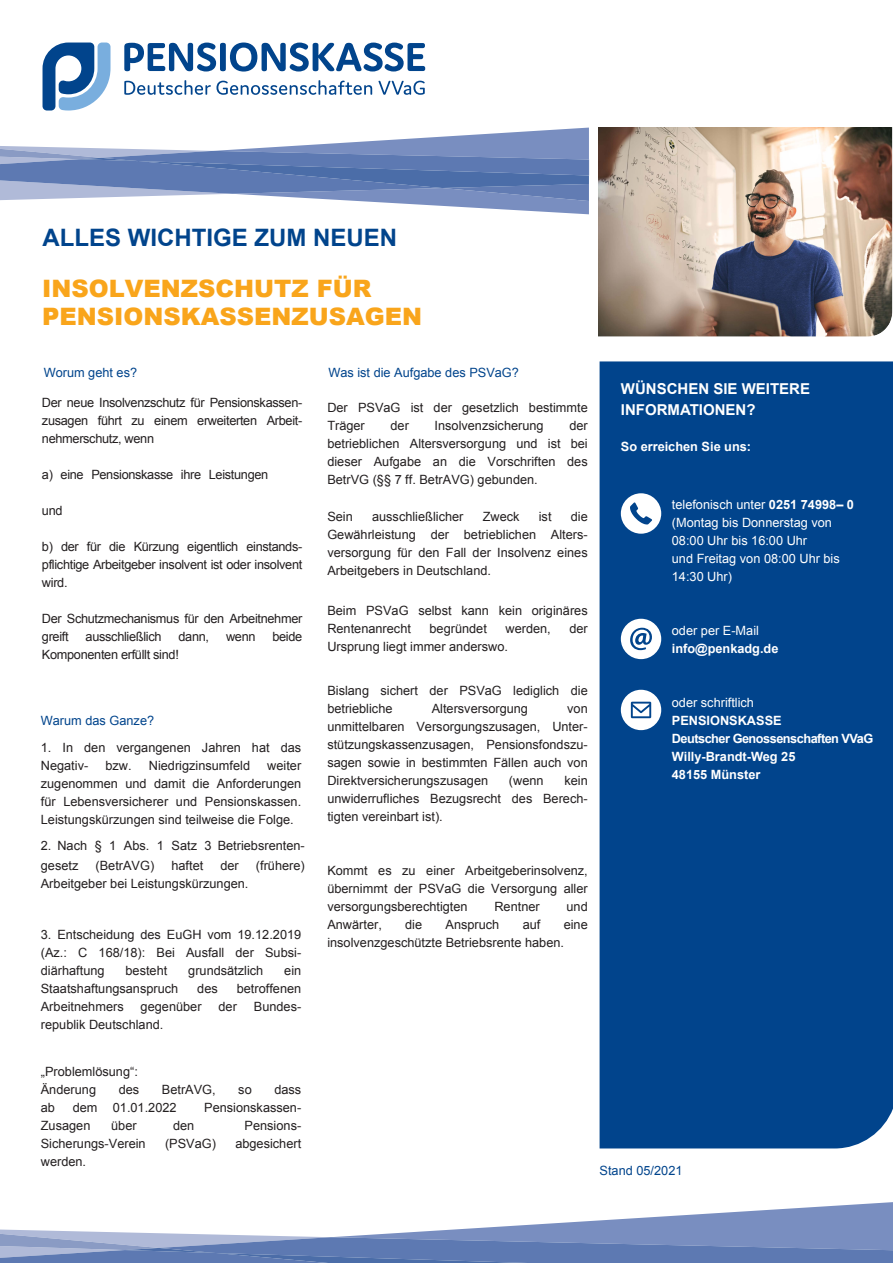
<style>
.page{position:relative;width:893px;height:1263px;background:#fff}
.page>*{position:absolute;margin:0;border:0;box-sizing:border-box;transform-origin:0 0}
.t1{font:900 24px/28.8px "Arial";color:#f9a51b}
.t2{font:700 24px "Arial";color:#01448c}
.t3{font:700 15px/21px "Arial";color:#fff}
.t4{font:12.75px/18px "Arial";color:#231f20;text-align:justify}
.t5{font:12.75px/18px "Arial";color:#fff}
.t6{font:12.75px/18px "Arial";letter-spacing:-.025em;color:#231f20}
.t7{font:700 12.75px/18px "Arial";color:#fff}
.t8{font:12.75px "Arial";color:#01448c}
.s1{font-weight:700}
</style>
<div class="page">
<div style="left:600px;top:361px;width:293px;height:787px;background:#01448c"></div>
<svg style="left:124px;top:43px;width:92px;height:29px"></svg>
<div style="left:220px;top:43px;width:6px;height:28px;background:#01448c;border-radius:3px"></div>
<svg style="left:230px;top:43px;width:195px;height:29px"></svg>
<svg style="left:124px;top:80px;width:248px;height:15px"></svg>
<svg style="left:378px;top:81px;width:47px;height:14px"></svg>
<svg style="left:43px;top:43px;width:68px;height:68px"></svg>
<svg style="left:0;top:128px;width:589px;height:86px"></svg>
<svg style="left:0;top:1202px;width:893px;height:61px"></svg>
<div style="left:621px;top:493px;width:40px;height:41px;background:#fff;border-radius:50%"></div>
<svg style="left:630px;top:502px;width:22px;height:22px"></svg>
<div style="left:621px;top:690px;width:40px;height:40px;background:#fff;border-radius:50%"></div>
<svg style="left:631px;top:702px;width:20px;height:16px"></svg>
<div style="left:621px;top:619px;width:40px;height:40px;background:#fff;border-radius:50%"></div>
<svg style="left:630px;top:628px;width:22px;height:22px"></svg>
<img style="left:598px;top:127px;width:295px;height:210px">
<h1 class="t2" style="left:43px;top:221px;width:356px">ALLES WICHTIGE ZUM NEUEN</h1>
<h1 class="t1" style="left:42px;top:273px;width:381px">INSOLVENZSCHUTZ FÜR<br>PENSIONSKASSENZUSAGEN</h1>
<p class="t8" style="left:44px;top:364px;width:95px">Worum geht es?</p>
<p class="t4" style="left:42px;top:394px;width:262px">Der neue Insolvenzschutz für Pensionskassen&shy;zusagen führt zu einem erweiterten Arbeit&shy;nehmerschutz, wenn</p>
<p class="t6" style="left:42px;top:466px;width:228px">a) eine Pensionskasse ihre Leistungen</p>
<p class="t4" style="left:42px;top:502px;width:22px">und</p>
<p class="t4" style="left:42px;top:538px;width:262px">b) der für die Kürzung eigentlich einstands&shy;pflichtige Arbeitgeber insolvent ist oder insolvent wird.</p>
<p class="t6" style="left:42px;top:610px;width:262px">Der Schutzmechanismus für den Arbeitnehmer greift</p>
<p class="t6" style="left:86px;top:628px;width:77px">ausschließlich</p>
<p class="t4" style="left:178px;top:628px;width:32px">dann,</p>
<p class="t4" style="left:226px;top:628px;width:31px">wenn</p>
<p class="t4" style="left:272px;top:628px;width:31px">beide</p>
<p class="t6" style="left:42px;top:646px;width:138px">Komponenten erfüllt sind!</p>
<p class="t8" style="left:41px;top:712px;width:115px">Warum das Ganze?</p>
<p class="t4" style="left:41px;top:739px;width:262px">1. In den vergangenen Jahren hat das<br>Negativ-</p>
<p class="t4" style="left:105px;top:757px;width:28px">bzw.</p>
<p class="t4" style="left:149px;top:757px;width:103px">Niedrigzinsumfeld</p>
<p class="t4" style="left:41px;top:757px;width:262px;text-indent:226px">weiter zugenommen und damit die Anforderungen für Lebensversicherer und Pensionskassen.<br>Leistungskürzungen sind teilweise die Folge.</p>
<p class="t4" style="left:41px;top:835px;width:265px;line-height:20.7px">2. Nach § 1 Abs. 1 Satz 3 Betriebsrenten&shy;gesetz</p>
<p class="t4" style="left:95px;top:857px;width:60px">(BetrAVG)</p>
<p class="t4" style="left:171px;top:857px;width:33px">haftet</p>
<p class="t4" style="left:220px;top:857px;width:20px">der</p>
<p class="t4" style="left:256px;top:857px;width:50px">(frühere)</p>
<p class="t4" style="left:41px;top:875px;width:209px">Arbeitgeber bei Leistungskürzungen.</p>
<p class="t4" style="left:41px;top:925px;width:262px">3. Entscheidung des EuGH vom 19.12.2019 (Az.: C 168/18): Bei Ausfall der Subsi&shy;diärhaftung</p>
<p class="t4" style="left:126px;top:961px;width:43px">besteht</p>
<p class="t4" style="left:188px;top:961px;width:77px">grundsätzlich</p>
<p class="t4" style="left:284px;top:961px;width:19px">ein</p>
<p class="t4" style="left:41px;top:979px;width:139px">Staatshaftungsanspruch</p>
<p class="t4" style="left:197px;top:979px;width:22px">des</p>
<p class="t4" style="left:237px;top:979px;width:66px">betroffenen</p>
<p class="t4" style="left:41px;top:997px;width:84px">Arbeitnehmers</p>
<p class="t4" style="left:141px;top:997px;width:62px">gegenüber</p>
<p class="t4" style="left:219px;top:997px;width:20px">der</p>
<p class="t4" style="left:254px;top:997px;width:49px">Bundes-</p>
<p class="t4" style="left:41px;top:1015px;width:124px">republik Deutschland.</p>
<p class="t4" style="left:41px;top:1063px;width:99px">„Problemlösung“:<br>Änderung</p>
<p class="t4" style="left:119px;top:1081px;width:22px">des</p>
<p class="t4" style="left:162px;top:1081px;width:55px">BetrAVG,</p>
<p class="t4" style="left:238px;top:1081px;width:15px">so</p>
<p class="t4" style="left:274px;top:1081px;width:28px">dass</p>
<p class="t4" style="left:41px;top:1099px;width:16px">ab</p>
<p class="t4" style="left:73px;top:1099px;width:105px">dem 01.01.2022</p>
<p class="t4" style="left:204px;top:1099px;width:99px">Pensionskassen-</p>
<p class="t4" style="left:41px;top:1117px;width:51px">Zusagen</p>
<p class="t4" style="left:111px;top:1117px;width:27px">über</p>
<p class="t4" style="left:173px;top:1117px;width:23px">den</p>
<p class="t4" style="left:245px;top:1117px;width:58px">Pensions-</p>
<p class="t4" style="left:41px;top:1135px;width:106px">Sicherungs-Verein</p>
<p class="t4" style="left:165px;top:1135px;width:53px">(PSVaG)</p>
<p class="t4" style="left:235px;top:1135px;width:67px">abgesichert</p>
<p class="t4" style="left:41px;top:1153px;width:47px">werden.</p>
<p class="t8" style="left:328px;top:364px;width:192px">Was ist die Aufgabe des PSVaG?</p>
<p class="t4" style="left:327px;top:398px;width:262px">Der PSVaG ist der gesetzlich bestimmte<br>Träger</p>
<p class="t4" style="left:327px;top:416px;width:262px;text-indent:242px">der betrieblichen Altersversorgung und ist bei dieser Aufgabe an die Vorschriften des BetrVG (§§ 7 ff. BetrAVG) gebunden.</p>
<p class="t4" style="left:327px;top:508px;width:27px">Sein</p>
<p class="t4" style="left:372px;top:508px;width:93px">ausschließlicher</p>
<p class="t4" style="left:483px;top:508px;width:38px">Zweck</p>
<p class="t4" style="left:539px;top:508px;width:14px">ist</p>
<p class="t4" style="left:390px;top:416px;width:20px">der</p>
<p class="t4" style="left:435px;top:416px;width:111px">Insolvenzsicherung</p>
<p class="t4" style="left:327px;top:508px;width:262px;text-indent:243px">die Gewährleistung der betrieblichen Alters&shy;versorgung für den Fall der Insolvenz eines Arbeitgebers in Deutschland.</p>
<p class="t4" style="left:327px;top:601px;width:262px">Beim PSVaG selbst kann kein originäres<br>Rentenanrecht</p>
<p class="t4" style="left:429px;top:619px;width:59px">begründet</p>
<p class="t4" style="left:505px;top:619px;width:47px">werden,</p>
<p class="t4" style="left:569px;top:619px;width:20px">der</p>
<p class="t4" style="left:327px;top:637px;width:182px">Ursprung liegt immer anderswo.</p>
<p class="t4" style="left:327px;top:682px;width:262px">Bislang sichert der PSVaG lediglich die betriebliche</p>
<p class="t4" style="left:432px;top:700px;width:98px">Altersversorgung</p>
<p class="t4" style="left:327px;top:700px;width:262px;text-indent:240px">von unmittelbaren Versorgungszusagen, Unter&shy;stützungskassenzusagen, Pensionsfondszu&shy;sagen sowie in bestimmten Fällen auch von Direktversicherungszusagen</p>
<p class="t4" style="left:509px;top:772px;width:36px">(wenn</p>
<p class="t4" style="left:327px;top:772px;width:262px;text-indent:237px">kein unwiderrufliches Bezugsrecht des Berech&shy;tigten vereinbart ist).</p>
<p class="t4" style="left:327px;top:862px;width:262px">Kommt es zu einer Arbeitgeberinsolvenz, übernimmt der PSVaG die Versorgung aller versorgungsberechtigten</p>
<p class="t4" style="left:494px;top:898px;width:47px">Rentner</p>
<p class="t4" style="left:566px;top:898px;width:23px">und</p>
<p class="t4" style="left:327px;top:916px;width:56px">Anwärter,</p>
<p class="t4" style="left:405px;top:916px;width:19px">die</p>
<p class="t4" style="left:445px;top:916px;width:55px">Anspruch</p>
<p class="t4" style="left:523px;top:916px;width:19px">auf</p>
<p class="t4" style="left:327px;top:916px;width:262px;text-indent:236px">eine insolvenzgeschützte Betriebsrente haben.</p>
<p class="t3" style="left:621px;top:378px;width:191px">WÜNSCHEN SIE WEITERE<br>INFORMATIONEN?</p>
<p class="t7" style="left:621px;top:438px;width:132px">So erreichen Sie uns:</p>
<p class="t5" style="left:672px;top:496px;width:184px">telefonisch unter <span class="s1">0251 74998– 0 </span>(Montag bis Donnerstag von<br>08:00 Uhr bis 16:00 Uhr<br>und Freitag von 08:00 Uhr bis<br>14:30 Uhr)</p>
<p class="t5" style="left:672px;top:622px;width:89px">oder per E-Mail</p>
<p class="t7" style="left:672px;top:640px;width:108px">info@penkadg.de</p>
<p class="t5" style="left:672px;top:694px;width:84px">oder schriftlich</p>
<p class="t7" style="left:672px;top:712px;width:203px">PENSIONSKASSE<br>Deutscher Genossenschaften VVaG<br>Willy-Brandt-Weg 25<br>48155 Münster</p>
<p class="t8" style="left:600px;top:1162px;width:84px">Stand 05/2021</p>
</div>
